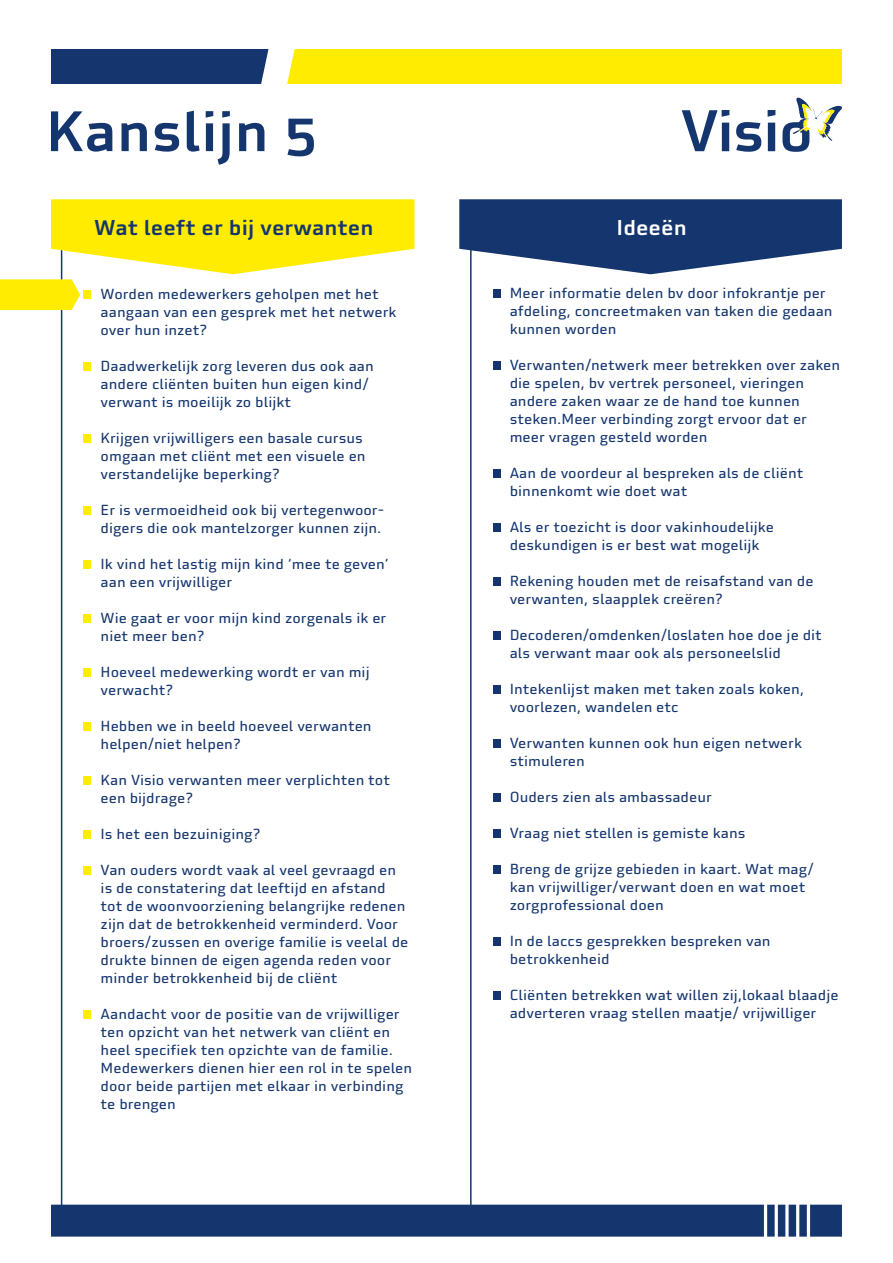
<style>
.page{position:relative;width:893px;height:1263px;background:#fff}
.page>*{position:absolute;margin:0;border:0;box-sizing:border-box;transform-origin:0 0}
.hoofdkop{font:500 55.5px "Utility OT";color:#14356e}
.kopje{font:500 21px "Utility OT";color:#14356e}
.kopje-2{font:500 21px "Utility OT";color:#fff}
.plat{font:14.25px/18px "Utility OT";color:#14356e}
</style>
<div class="page">
<hr style="left:61px;top:219px;width:1px;height:993px;background:#14356e">
<hr style="left:470px;top:232px;width:2px;height:980px;background:#14356e">
<div style="left:51px;top:49px;width:225px;height:34px;background:#14356e"></div>
<div style="left:278px;top:49px;width:564px;height:34px;background:#ffec00"></div>
<svg style="left:254px;top:49px;width:44px;height:35px"></svg>
<svg style="left:682px;top:110px;width:47px;height:41px"></svg>
<svg style="left:736px;top:122px;width:25px;height:30px"></svg>
<svg style="left:768px;top:110px;width:7px;height:41px"></svg>
<svg style="left:782px;top:98px;width:60px;height:54px"></svg>
<div style="left:51px;top:1205px;width:791px;height:31px;background:#14356e"></div>
<hr style="left:764px;top:1199px;width:3px;height:45px;background:#fff">
<hr style="left:775px;top:1199px;width:3px;height:45px;background:#fff">
<svg style="left:785px;top:1204px;width:4px;height:33px"></svg>
<hr style="left:796px;top:1199px;width:3px;height:45px;background:#fff">
<hr style="left:807px;top:1199px;width:3px;height:45px;background:#fff">
<div style="left:84px;top:362px;width:7px;height:9px;background:#ffec00"></div>
<div style="left:84px;top:434px;width:7px;height:9px;background:#ffec00"></div>
<div style="left:84px;top:506px;width:7px;height:9px;background:#ffec00"></div>
<div style="left:84px;top:560px;width:7px;height:9px;background:#ffec00"></div>
<div style="left:84px;top:614px;width:7px;height:9px;background:#ffec00"></div>
<div style="left:84px;top:668px;width:7px;height:9px;background:#ffec00"></div>
<div style="left:84px;top:722px;width:7px;height:9px;background:#ffec00"></div>
<div style="left:84px;top:776px;width:7px;height:9px;background:#ffec00"></div>
<div style="left:84px;top:830px;width:7px;height:9px;background:#ffec00"></div>
<div style="left:84px;top:866px;width:7px;height:9px;background:#ffec00"></div>
<div style="left:84px;top:1010px;width:7px;height:9px;background:#ffec00"></div>
<svg style="left:0;top:199px;width:414px;height:111px"></svg>
<svg style="left:459px;top:199px;width:383px;height:75px"></svg>
<div style="left:493px;top:289px;width:7px;height:9px;background:#14356e"></div>
<div style="left:493px;top:361px;width:7px;height:9px;background:#14356e"></div>
<div style="left:493px;top:469px;width:7px;height:9px;background:#14356e"></div>
<div style="left:493px;top:523px;width:7px;height:9px;background:#14356e"></div>
<div style="left:493px;top:577px;width:7px;height:9px;background:#14356e"></div>
<div style="left:493px;top:631px;width:7px;height:9px;background:#14356e"></div>
<div style="left:493px;top:685px;width:7px;height:9px;background:#14356e"></div>
<div style="left:493px;top:739px;width:7px;height:9px;background:#14356e"></div>
<div style="left:493px;top:793px;width:7px;height:9px;background:#14356e"></div>
<div style="left:493px;top:829px;width:7px;height:9px;background:#14356e"></div>
<div style="left:493px;top:865px;width:7px;height:9px;background:#14356e"></div>
<div style="left:493px;top:937px;width:7px;height:9px;background:#14356e"></div>
<div style="left:493px;top:991px;width:7px;height:9px;background:#14356e"></div>
<p class="hoofdkop" style="left:46px;top:97px;width:273px">Kanslijn 5</p>
<h1 class="kopje" style="left:94px;top:214px;width:281px">Wat leeft er bij verwanten</h1>
<p class="plat" style="left:101px;top:285px;width:298px">Worden medewerkers geholpen met het aangaan van een gesprek met het netwerk over hun inzet?</p>
<p class="plat" style="left:101px;top:357px;width:275px">Daadwerkelijk zorg leveren dus ook aan andere cliënten buiten hun eigen kind/ verwant is moeilijk zo blijkt</p>
<p class="plat" style="left:101px;top:429px;width:267px">Krijgen vrijwilligers een basale cursus omgaan met cliënt met een visuele en verstandelijke beperking?</p>
<p class="plat" style="left:101px;top:501px;width:285px">Er is vermoeidheid ook bij vertegenwoor&shy;digers die ook mantelzorger kunnen zijn.</p>
<p class="plat" style="left:101px;top:555px;width:290px">Ik vind het lastig mijn kind ‘mee te geven’ aan een vrijwilliger</p>
<p class="plat" style="left:101px;top:609px;width:287px">Wie gaat er voor mijn kind zorgenals ik er niet meer ben?</p>
<p class="plat" style="left:101px;top:663px;width:271px">Hoeveel medewerking wordt er van mij verwacht?</p>
<p class="plat" style="left:101px;top:717px;width:273px">Hebben we in beeld hoeveel verwanten helpen/niet helpen?</p>
<p class="plat" style="left:101px;top:771px;width:291px">Kan Visio verwanten meer verplichten tot een bijdrage?</p>
<p class="plat" style="left:101px;top:825px;width:161px">Is het een bezuiniging?</p>
<p class="plat" style="left:101px;top:861px;width:309px">Van ouders wordt vaak al veel gevraagd en is de constatering dat leeftijd en afstand tot de woonvoorziening belangrijke redenen zijn dat de betrokkenheid verminderd. Voor broers/zussen en overige familie is veelal de drukte binnen de eigen agenda reden voor minder betrokkenheid bij de cliënt</p>
<p class="plat" style="left:101px;top:1005px;width:313px">Aandacht voor de positie van de vrijwilliger ten opzicht van het netwerk van cliënt en heel specifiek ten opzichte van de familie.<br>Medewerkers dienen hier een rol in te spelen door beide partijen met elkaar in verbinding te brengen</p>
<h1 class="kopje-2" style="left:617px;top:214px;width:72px">Ideeën</h1>
<p class="plat" style="left:510px;top:284px;width:324px">Meer informatie delen bv door infokrantje per afdeling, concreetmaken van taken die gedaan kunnen worden</p>
<p class="plat" style="left:510px;top:356px;width:332px">Verwanten/netwerk meer betrekken over zaken die spelen, bv vertrek personeel, vieringen andere zaken waar ze de hand toe kunnen steken.Meer verbinding zorgt ervoor dat er meer vragen gesteld worden</p>
<p class="plat" style="left:510px;top:464px;width:295px">Aan de voordeur al bespreken als de cliënt binnenkomt wie doet wat</p>
<p class="plat" style="left:510px;top:518px;width:266px">Als er toezicht is door vakinhoudelijke deskundigen is er best wat mogelijk</p>
<p class="plat" style="left:510px;top:572px;width:305px">Rekening houden met de reisafstand van de verwanten, slaapplek creëren?</p>
<p class="plat" style="left:510px;top:626px;width:314px">Decoderen/omdenken/loslaten hoe doe je dit als verwant maar ook als personeelslid</p>
<p class="plat" style="left:510px;top:680px;width:296px">Intekenlijst maken met taken zoals koken, voorlezen, wandelen etc</p>
<p class="plat" style="left:510px;top:734px;width:294px">Verwanten kunnen ook hun eigen netwerk stimuleren</p>
<p class="plat" style="left:510px;top:788px;width:204px">Ouders zien als ambassadeur</p>
<p class="plat" style="left:510px;top:824px;width:237px">Vraag niet stellen is gemiste kans</p>
<p class="plat" style="left:510px;top:860px;width:306px">Breng de grijze gebieden in kaart. Wat mag/ kan vrijwilliger/verwant doen en wat moet zorgprofessional doen</p>
<p class="plat" style="left:510px;top:932px;width:262px">In de laccs gesprekken bespreken van betrokkenheid</p>
<p class="plat" style="left:510px;top:986px;width:330px">Cliënten betrekken wat willen zij,lokaal blaadje adverteren vraag stellen maatje/ vrijwilliger</p>
</div>
